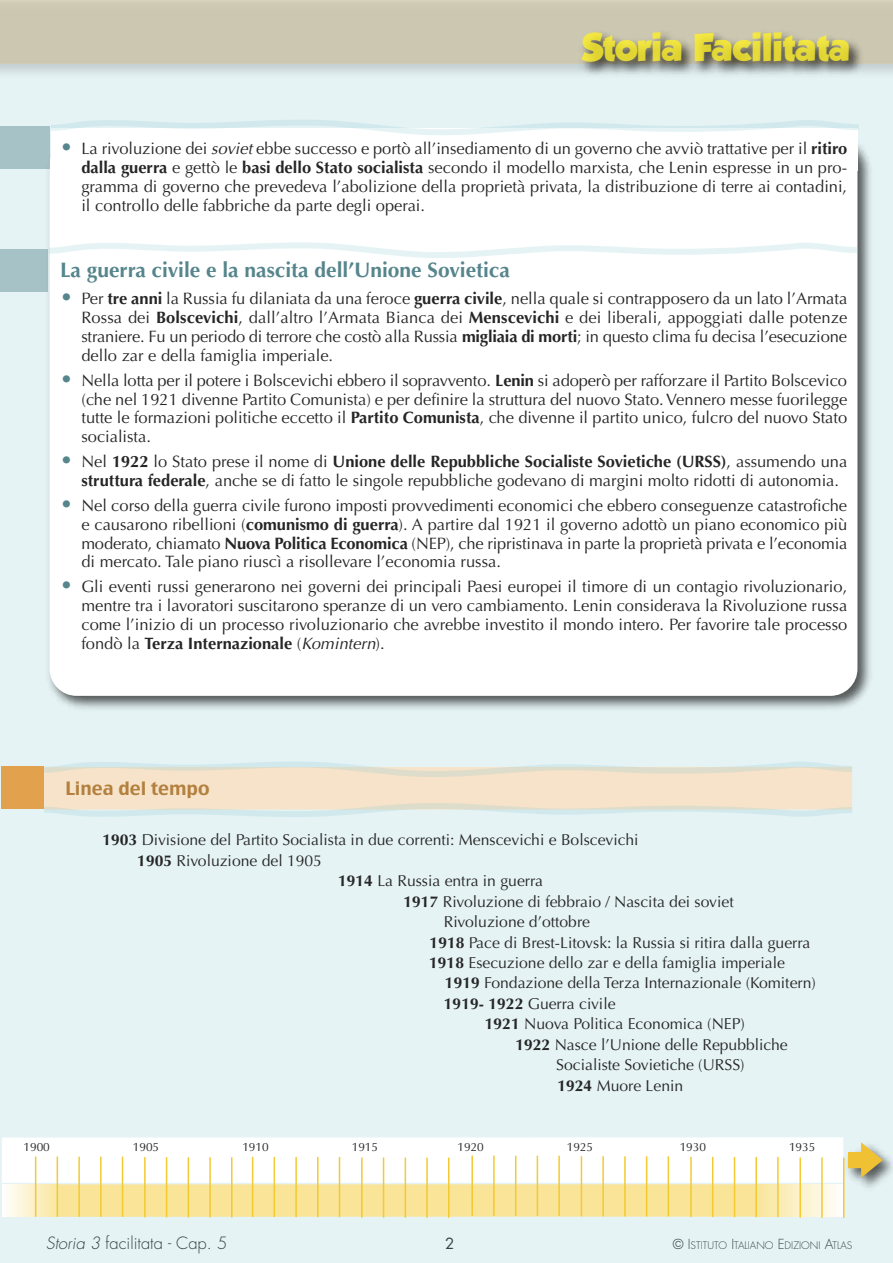
<style>
.page{position:relative;width:893px;height:1263px;background:#e5f3f5}
.page>*{position:absolute;margin:0;border:0;box-sizing:border-box;transform-origin:0 0}
.t1{font:34.65px "GROBOLD";color:rgb(255 241 42/.8)}
.t2{font:700 21px "Optima";color:#56858c}
.t3{font:18px "Charcoal CY";color:#b3803e}
.t4{font:16.5px/18.8px "Optima";color:#272627;text-align:justify}
.t5{font:300 16.5px "Futura";color:#272627}
.t6{font:15.75px "Optima";color:#272627}
.t7{font:15px "Futura";color:#272627}
.t8{font:12px "Zapf Humanist 601 BT";color:#272627}
.t9{font:300 10.2px "Futura";color:#272627}
.s1{font-size:21px;color:#56858c}
.s2{font-style:italic}
.s3{font-weight:700}
.s4{font-size:13.5px}
</style>
<div class="page">
<div style="left:0;top:0;width:893px;height:64px;background:#cbc7b1"></div>
<img style="left:529px;top:33px;width:348px;height:44px">
<div style="left:44px;top:767px;width:808px;height:43px;background:#f6e3c9"></div>
<div style="left:2px;top:767px;width:42px;height:42px;background:#e2a24d"></div>
<svg style="left:38px;top:761px;width:814px;height:16px"></svg>
<svg style="left:44px;top:803px;width:808px;height:14px"></svg>
<svg style="left:757px;top:1184px;width:86px;height:32px;background:#fbf1ca"></svg>
<svg style="left:3px;top:1184px;width:57px;height:33px;background:#fbf1cb"></svg>
<div style="left:60px;top:1184px;width:696px;height:33px;background:#f9e498"></div>
<div style="left:2px;top:1137px;width:841px;height:46px;background:#fff"></div>
<img style="left:841px;top:1154px;width:52px;height:43px">
<svg style="left:848px;top:1142px;width:35px;height:36px"></svg>
<hr style="left:35px;top:1156px;width:1px;height:61px;background:#f3ca32">
<hr style="left:57px;top:1156px;width:1px;height:61px;background:#f3ca32">
<hr style="left:78px;top:1157px;width:2px;height:60px;background:#f3ca32">
<hr style="left:100px;top:1157px;width:2px;height:60px;background:#f3ca32">
<hr style="left:122px;top:1157px;width:1px;height:60px;background:#f3ca32">
<hr style="left:144px;top:1157px;width:2px;height:60px;background:#f3ca32">
<hr style="left:166px;top:1157px;width:1px;height:60px;background:#f3ca32">
<hr style="left:188px;top:1157px;width:1px;height:60px;background:#f3ca32">
<hr style="left:209px;top:1157px;width:2px;height:60px;background:#f3ca32">
<hr style="left:231px;top:1157px;width:2px;height:60px;background:#f3ca32">
<hr style="left:252px;top:1157px;width:1px;height:60px;background:#f3ca32">
<hr style="left:274px;top:1157px;width:1px;height:60px;background:#f3ca32">
<hr style="left:295px;top:1157px;width:2px;height:60px;background:#f3ca32">
<hr style="left:317px;top:1157px;width:2px;height:60px;background:#f3ca32">
<hr style="left:339px;top:1157px;width:1px;height:60px;background:#f3ca32">
<hr style="left:361px;top:1157px;width:2px;height:61px;background:#f3ca32">
<hr style="left:383px;top:1157px;width:1px;height:61px;background:#f3ca32">
<hr style="left:405px;top:1157px;width:1px;height:61px;background:#f3ca32">
<hr style="left:426px;top:1157px;width:2px;height:61px;background:#f3ca32">
<hr style="left:448px;top:1157px;width:1px;height:61px;background:#f3ca32">
<hr style="left:471px;top:1155px;width:2px;height:61px;background:#f3ca32">
<hr style="left:493px;top:1155px;width:2px;height:61px;background:#f3ca32">
<hr style="left:515px;top:1156px;width:1px;height:60px;background:#f3ca32">
<hr style="left:537px;top:1156px;width:1px;height:60px;background:#f3ca32">
<hr style="left:558px;top:1156px;width:2px;height:60px;background:#f3ca32">
<hr style="left:581px;top:1156px;width:1px;height:60px;background:#f3ca32">
<hr style="left:602px;top:1156px;width:2px;height:60px;background:#f3ca32">
<hr style="left:624px;top:1156px;width:2px;height:60px;background:#f3ca32">
<hr style="left:646px;top:1156px;width:1px;height:60px;background:#f3ca32">
<hr style="left:668px;top:1156px;width:1px;height:60px;background:#f3ca32">
<hr style="left:690px;top:1157px;width:2px;height:60px;background:#f3ca32">
<hr style="left:712px;top:1157px;width:1px;height:60px;background:#f3ca32">
<hr style="left:734px;top:1157px;width:1px;height:60px;background:#f3ca32">
<hr style="left:755px;top:1157px;width:2px;height:60px;background:#f3ca32">
<hr style="left:777px;top:1157px;width:2px;height:60px;background:#f3ca32">
<hr style="left:799px;top:1157px;width:2px;height:61px;background:#f3ca32">
<hr style="left:821px;top:1157px;width:2px;height:61px;background:#f3ca32">
<hr style="left:843px;top:1157px;width:1px;height:61px;background:#f3ca32">
<img style="left:43px;top:141px;width:828px;height:568px">
<div style="left:50px;top:137px;width:807px;height:559px;background:#fff;border-radius:27px"></div>
<div style="left:51px;top:128px;width:806px;height:43px;background:#fff"></div>
<svg style="left:51px;top:120px;width:808px;height:21px"></svg>
<div style="left:0;top:126px;width:50px;height:43px;background:#a6c2c6"></div>
<svg style="left:43px;top:237px;width:820px;height:26px"></svg>
<div style="left:0;top:249px;width:48px;height:42px;background:#a6c2c6"></div>
<h1 class="t1" style="left:582px;top:27px;width:270px">Storia Facilitata</h1>
<p class="t4" style="left:81px;top:141px;width:767px;text-indent:-21px"><span class="s1">•</span> La rivoluzione dei <span class="s2">soviet</span> ebbe successo e portò all’insediamento di un governo che avviò trattative per il <span class="s3">ritiro dalla guerra</span> e gettò le <span class="s3">basi dello Stato socialista</span> secondo il modello marxista, che Lenin espresse in un pro&shy;gramma di governo che prevedeva l’abolizione della proprietà privata, la distribuzione di terre ai contadini, il controllo delle fabbriche da parte degli operai.</p>
<p class="t2" style="left:60px;top:261px;width:451px">La guerra civile e la nascita dell’Unione Sovietica</p>
<p class="t4" style="left:81px;top:291px;width:767px;text-indent:-21px"><span class="s1">•</span> Per <span class="s3">tre anni</span> la Russia fu dilaniata da una feroce <span class="s3">guerra civile</span>, nella quale si contrapposero da un lato l’Armata Rossa dei <span class="s3">Bolscevichi</span>, dall’altro l’Armata Bianca dei <span class="s3">Menscevichi</span> e dei liberali, appoggiati dalle potenze straniere. Fu un periodo di terrore che costò alla Russia <span class="s3">migliaia di morti</span>; in questo clima fu decisa l’esecuzione dello zar e della famiglia imperiale.</p>
<p class="t4" style="left:81px;top:372px;width:767px;text-indent:-21px"><span class="s1">•</span> Nella lotta per il potere i Bolscevichi ebbero il sopravvento. <span class="s3">Lenin</span> si adoperò per rafforzare il Partito Bolscevico (che nel 1921 divenne Partito Comunista) e per definire la struttura del nuovo Stato. Vennero messe fuorilegge tutte le formazioni politiche eccetto il <span class="s3">Partito Comunista</span>, che divenne il partito unico, fulcro del nuovo Stato socialista.</p>
<p class="t4" style="left:81px;top:454px;width:767px;text-indent:-21px"><span class="s1">•</span> Nel <span class="s3">1922</span> lo Stato prese il nome di <span class="s3">Unione delle Repubbliche Socialiste Sovietiche (URSS)</span>, assumendo una <span class="s3">struttura federale</span>, anche se di fatto le singole repubbliche godevano di margini molto ridotti di autonomia.</p>
<p class="t4" style="left:81px;top:498px;width:767px;text-indent:-21px"><span class="s1">•</span> Nel corso della guerra civile furono imposti provvedimenti economici che ebbero conseguenze catastrofiche e causarono ribellioni (<span class="s3">comunismo di guerra</span>). A partire dal 1921 il governo adottò un piano economico più moderato, chiamato <span class="s3">Nuova Politica Economica</span> (NEP), che ripristinava in parte la proprietà privata e l’economia di mercato. Tale piano riuscì a risollevare l’economia russa.</p>
<p class="t4" style="left:81px;top:579px;width:767px;text-indent:-21px"><span class="s1">•</span> Gli eventi russi generarono nei governi dei principali Paesi europei il timore di un contagio rivoluzionario, mentre tra i lavoratori suscitarono speranze di un vero cambiamento. Lenin considerava la Rivoluzione russa come l’inizio di un processo rivoluzionario che avrebbe investito il mondo intero. Per favorire tale processo fondò la <span class="s3">Terza Internazionale</span> (<span class="s2">Komintern</span>).</p>
<p class="t3" style="left:65px;top:778px;width:146px">Linea del tempo</p>
<p class="t6" style="left:102px;top:833px;width:538px"><span class="s3">1903</span> Divisione del Partito Socialista in due correnti: Menscevichi e Bolscevichi</p>
<p class="t6" style="left:137px;top:854px;width:186px"><span class="s3">1905</span> Rivoluzione del 1905</p>
<p class="t6" style="left:338px;top:874px;width:207px"><span class="s3">1914</span> La Russia entra in guerra</p>
<p class="t6" style="left:403px;top:895px;width:332px"><span class="s3">1917</span> Rivoluzione di febbraio / Nascita dei soviet</p>
<p class="t6" style="left:444px;top:915px;width:148px">Rivoluzione d’ottobre</p>
<p class="t6" style="left:430px;top:936px;width:382px"><span class="s3">1918</span> Pace di Brest-Litovsk: la Russia si ritira dalla guerra</p>
<p class="t6" style="left:429px;top:956px;width:357px"><span class="s3">1918</span> Esecuzione dello zar e della famiglia imperiale</p>
<p class="t6" style="left:445px;top:977px;width:372px"><span class="s3">1919</span> Fondazione della Terza Internazionale (Komitern)</p>
<p class="t6" style="left:444px;top:997px;width:173px"><span class="s3">1919- 1922</span> Guerra civile</p>
<p class="t6" style="left:485px;top:1017px;width:262px"><span class="s3">1921</span> Nuova Politica Economica (NEP)</p>
<p class="t6" style="left:515px;top:1038px;width:274px"><span class="s3">1922</span> Nasce l’Unione delle Repubbliche</p>
<p class="t6" style="left:556px;top:1058px;width:190px">Socialiste Sovietiche (URSS)</p>
<p class="t6" style="left:557px;top:1079px;width:127px"><span class="s3">1924</span> Muore Lenin</p>
<p class="t8" style="left:24px;top:1140px;width:28px">1900</p>
<p class="t8" style="left:133px;top:1140px;width:28px">1905</p>
<p class="t8" style="left:242px;top:1140px;width:28px">1910</p>
<p class="t8" style="left:352px;top:1140px;width:28px">1915</p>
<p class="t8" style="left:457px;top:1140px;width:28px">1920</p>
<p class="t8" style="left:567px;top:1140px;width:28px">1925</p>
<p class="t8" style="left:680px;top:1140px;width:28px">1930</p>
<p class="t8" style="left:789px;top:1140px;width:28px">1935</p>
<p class="t5" style="left:46px;top:1235px;width:183px"><span class="s2">Storia 3</span> facilitata - Cap. 5</p>
<p class="t7" style="left:445px;top:1236px;width:11px">2</p>
<p class="t9" style="left:673px;top:1240px;width:181px"><span class="s4">© I</span>STITUTO <span class="s4">I</span>TALIANO <span class="s4">E</span>DIZIONI <span class="s4">A</span>TLAS</p>
</div>
